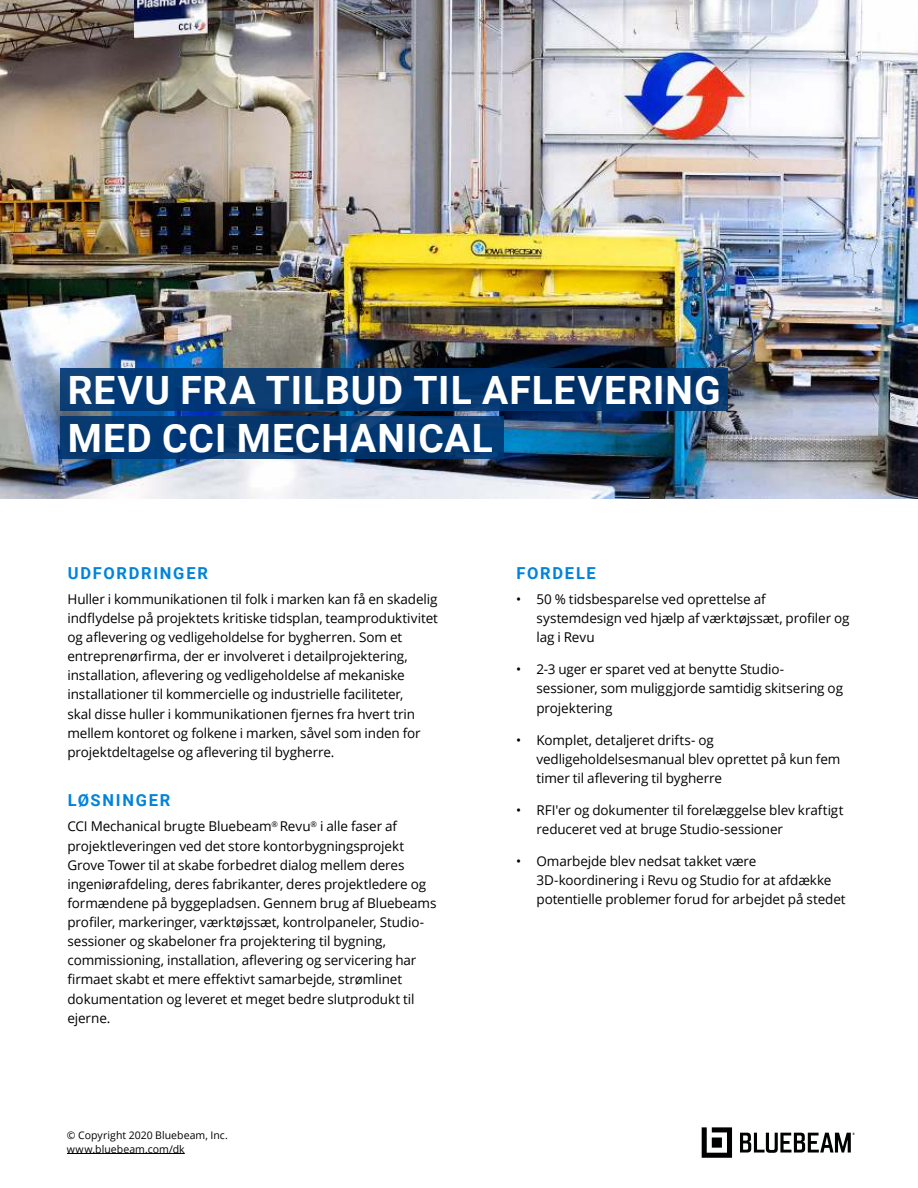
<style>
.page{position:relative;width:918px;height:1188px;background:#fff}
.page>*{position:absolute;margin:0;border:0;box-sizing:border-box;transform-origin:0 0}
.t1{font:700 39px/48px "Roboto";letter-spacing:.025em;color:#fff}
.t2{font:700 16.5px "Roboto";letter-spacing:.105em;color:#0083db}
.t3{font:13.5px/19.2px "Open Sans";letter-spacing:-.01em;color:#000}
.t4{font:10.5px/13.5px "Open Sans";letter-spacing:.005em;color:#000}
</style>
<div class="page">
<hr style="left:67px;top:1153px;width:118px;height:1px;background:#000">
<svg style="left:702px;top:1127px;width:30px;height:31px"></svg>
<svg style="left:740px;top:1133px;width:115px;height:20px"></svg>
<img style="left:0;top:0;width:918px;height:498px">
<div style="left:60px;top:369px;width:668px;height:42px;background:#003671"></div>
<svg style="left:60px;top:416px;width:444px;height:43px;background:#033871"></svg>
<h1 class="t1" style="left:68px;top:366px;width:654px">REVU FRA TILBUD TIL AFLEVERING<br>MED CCI MECHANICAL</h1>
<p class="t2" style="left:68px;top:563px;width:142px">UDFORDRINGER</p>
<p class="t3" style="left:68px;top:590px;width:372px">Huller i kommunikationen til folk i marken kan få en skadelig indflydelse på projektets kritiske tidsplan, teamproduktivitet og aflevering og vedligeholdelse for bygherren. Som et entreprenørfirma, der er involveret i detailprojektering, installation, aflevering og vedligeholdelse af mekaniske installationer til kommercielle og industrielle faciliteter,<br>skal disse huller i kommunikationen fjernes fra hvert trin mellem kontoret og folkene i marken, såvel som inden for projektdeltagelse og aflevering til bygherre.</p>
<p class="t2" style="left:68px;top:791px;width:104px">LØSNINGER</p>
<p class="t3" style="left:68px;top:818px;width:370px">CCI Mechanical brugte Bluebeam<sup>®</sup> Revu<sup>®</sup> i alle faser af projektleveringen ved det store kontorbygningsprojekt Grove Tower til at skabe forbedret dialog mellem deres ingeniørafdeling, deres fabrikanter, deres projektledere og formændene på byggepladsen. Gennem brug af Bluebeams profiler, markeringer, værktøjssæt, kontrolpaneler, Studio&shy;sessioner og skabeloner fra projektering til bygning, commissioning, installation, aflevering og servicering har firmaet skabt et mere effektivt samarbejde, strømlinet dokumentation og leveret et meget bedre slutprodukt til ejerne.</p>
<p class="t4" style="left:67px;top:1129px;width:162px">© Copyright 2020 Bluebeam, Inc. www.bluebeam.com/dk</p>
<p class="t2" style="left:517px;top:563px;width:81px">FORDELE</p>
<p class="t3" style="left:536px;top:590px;width:315px;text-indent:-20px">• 50 % tidsbesparelse ved oprettelse af systemdesign ved hjælp af værktøjssæt, profiler og lag i Revu</p>
<p class="t3" style="left:536px;top:661px;width:308px;text-indent:-20px">• 2-3 uger er sparet ved at benytte Studio&shy;sessioner, som muliggjorde samtidig skitsering og projektering</p>
<p class="t3" style="left:536px;top:731px;width:305px;text-indent:-20px">• Komplet, detaljeret drifts- og vedligeholdelsesmanual blev oprettet på kun fem timer til aflevering til bygherre</p>
<p class="t3" style="left:536px;top:801px;width:309px;text-indent:-20px">• RFI'er og dokumenter til forelæggelse blev kraftigt reduceret ved at bruge Studio-sessioner</p>
<p class="t3" style="left:536px;top:853px;width:311px;text-indent:-20px">• Omarbejde blev nedsat takket være<br>3D-koordinering i Revu og Studio for at afdække potentielle problemer forud for arbejdet på stedet</p>
</div>
